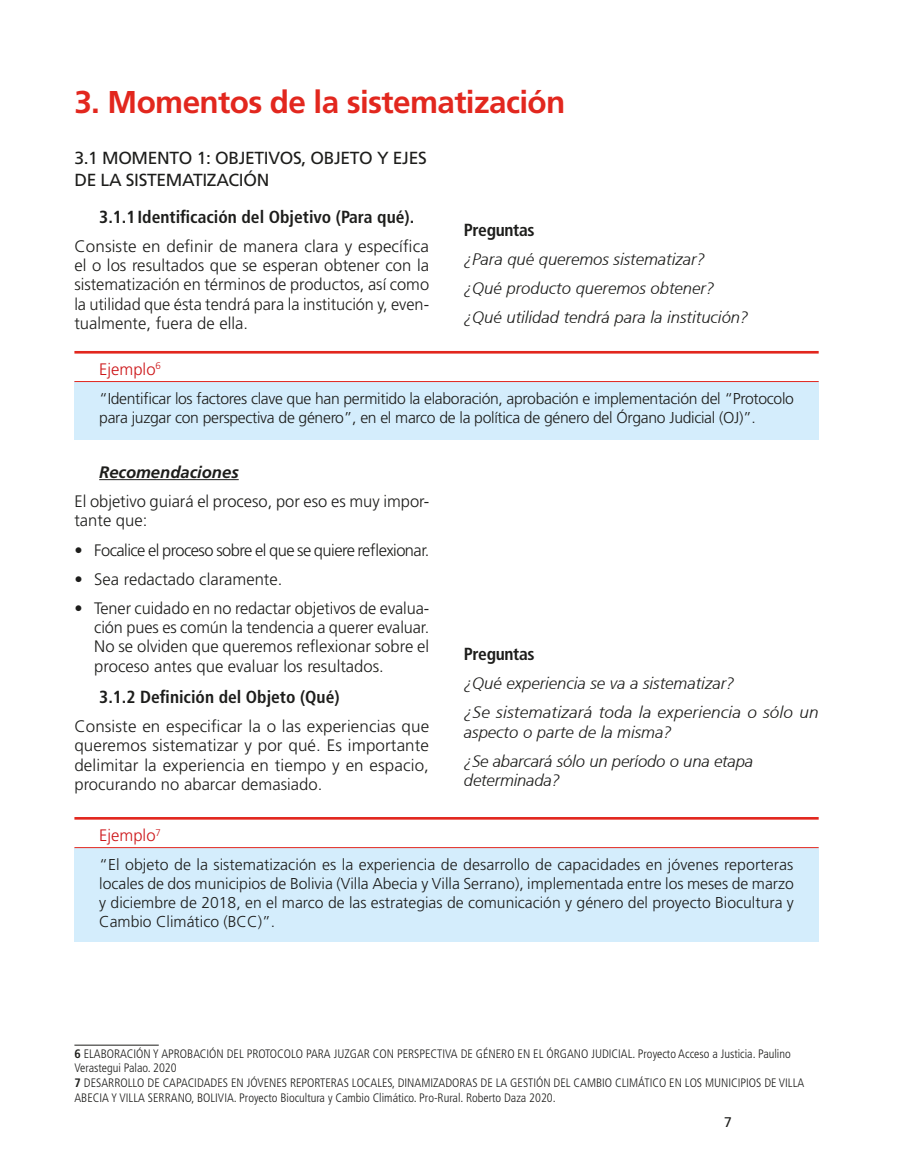
<style>
.page{position:relative;width:908px;height:1171px;background:#fff}
.page>*{position:absolute;margin:0;border:0;box-sizing:border-box;transform-origin:0 0}
.Titulo_1er_Rojo{font:700 31.5px "Frutiger LT Std";letter-spacing:-.02em;color:#e2271e}
._01_Cuerpo_1er_N_cel{font:700 condensed 17.5px "Frutiger LT Std";color:#1d1d1b}
.Titulo_negro_interli{font:17.5px/22.8px "Frutiger LT Std";letter-spacing:-.02em;color:#1d1d1b}
._00_Titulo_1er_N{font:700 condensed 17.5px "Frutiger LT Std";letter-spacing:-.02em;color:#1d1d1b}
.Cuerpo_de_texto{font:300 16.62px/19.2px "Frutiger LT Std";color:#1d1d1b;text-align:justify}
.Cuerpo_de_texto-2{font:italic 300 16.62px/19.2px "Frutiger 46";color:#1d1d1b}
.Cuerpo_de_texto-3{font:300 16.62px "Frutiger LT Std";letter-spacing:-.03em;color:#1d1d1b}
.Cuerpo_de_texto-4{font:300 16.62px "Frutiger LT Std";color:#cd171a}
.Cuerpo_de_texto-5{font:italic 700 16.62px "Frutiger LT Std";color:#1d1d1b}
.Cuerpo_de_texto-6{font:300 15.75px/18.9px "Frutiger LT Std";letter-spacing:-.02em;color:#1d1d1b}
.t1{font:14px "Frutiger LT Std";color:#1d1d1b}
.t2{font:300 condensed 12.25px/14.7px "Frutiger LT Std";color:#1d1d1b}
.s1{font-weight:700}
</style>
<div class="page">
<div style="left:74px;top:381px;width:745px;height:58px;background:#d4edfc"></div>
<hr style="left:74px;top:351px;width:745px;height:3px;background:#e2271e">
<hr style="left:74px;top:381px;width:745px;height:1px;background:#e2271e">
<hr style="left:74px;top:1044px;width:85px;height:1px;background:#1d1d1b">
<hr style="left:99px;top:479px;width:140px;height:1px;background:#1d1d1b">
<div style="left:74px;top:848px;width:745px;height:94px;background:#d4edfc"></div>
<hr style="left:74px;top:817px;width:745px;height:2px;background:#e2271e">
<hr style="left:74px;top:847px;width:745px;height:1px;background:#e2271e">
<p class="Titulo_1er_Rojo" style="left:74px;top:83px;width:492px">3. Momentos de la sistematización</p>
<p class="Titulo_negro_interli" style="left:74px;top:146px;width:354px">3.1 MOMENTO 1: OBJETIVOS, OBJETO Y EJES<br>DE LA SISTEMATIZACIÓN</p>
<p class="_01_Cuerpo_1er_N_cel" style="left:99px;top:206px;width:316px">3.1.1Identificación del Objetivo (Para qué).</p>
<p class="Cuerpo_de_texto" style="left:74px;top:237px;width:356px">Consiste en definir de manera clara y específica el o los resultados que se esperan obtener con la sistematización en términos de productos, así como la utilidad que ésta tendrá para la institución y, even&shy;tualmente, fuera de ella.</p>
<p class="_00_Titulo_1er_N" style="left:464px;top:219px;width:72px">Preguntas</p>
<p class="Cuerpo_de_texto-2" style="left:464px;top:250px;width:243px">¿Para qué queremos sistematizar?</p>
<p class="Cuerpo_de_texto-2" style="left:464px;top:279px;width:252px">¿Qué producto queremos obtener?</p>
<p class="Cuerpo_de_texto-2" style="left:464px;top:308px;width:286px">¿Qué utilidad tendrá para la institución?</p>
<p class="Cuerpo_de_texto-4" style="left:99px;top:360px;width:63px">Ejemplo<sup>6</sup></p>
<p class="Cuerpo_de_texto-6" style="left:99px;top:389px;width:696px">“Identificar los factores clave que han permitido la elaboración, aprobación e implementación del “Protocolo para juzgar con perspectiva de género”, en el marco de la política de género del Órgano Judicial (OJ)”.</p>
<p class="Cuerpo_de_texto-5" style="left:99px;top:462px;width:141px">Recomendaciones</p>
<p class="Cuerpo_de_texto" style="left:74px;top:492px;width:356px">El objetivo guiará el proceso, por eso es muy impor&shy;tante que:</p>
<p class="Cuerpo_de_texto-3" style="left:74px;top:540px;width:356px">• Focalice el proceso sobre el que se quiere reflexionar.</p>
<p class="Cuerpo_de_texto" style="left:74px;top:570px;width:209px">• Sea redactado claramente.</p>
<p class="Cuerpo_de_texto" style="left:94px;top:599px;width:337px;text-indent:-20px">• Tener cuidado en no redactar objetivos de evalua&shy;ción pues es común la tendencia a querer evaluar.<br>No se olviden que queremos reflexionar sobre el proceso antes que evaluar los resultados.</p>
<p class="_01_Cuerpo_1er_N_cel" style="left:99px;top:686px;width:242px">3.1.2 Definición del Objeto (Qué)</p>
<p class="Cuerpo_de_texto" style="left:74px;top:717px;width:356px">Consiste en especificar la o las experiencias que queremos sistematizar y por qué. Es importante delimitar la experiencia en tiempo y en espacio, procurando no abarcar demasiado.</p>
<p class="_00_Titulo_1er_N" style="left:464px;top:643px;width:72px">Preguntas</p>
<p class="Cuerpo_de_texto-2" style="left:464px;top:674px;width:272px">¿Qué experiencia se va a sistematizar?</p>
<p class="Cuerpo_de_texto-2" style="left:464px;top:703px;width:356px">¿Se sistematizará toda la experiencia o sólo un aspecto o parte de la misma?</p>
<p class="Cuerpo_de_texto-2" style="left:464px;top:751px;width:291px">¿Se abarcará sólo un período o una etapa</p>
<p class="Cuerpo_de_texto-2" style="left:464px;top:771px;width:98px">determinada?</p>
<p class="Cuerpo_de_texto-4" style="left:99px;top:826px;width:63px">Ejemplo<sup>7</sup></p>
<p class="Cuerpo_de_texto-6" style="left:99px;top:855px;width:696px;text-align:justify">“El objeto de la sistematización es la experiencia de desarrollo de capacidades en jóvenes reporteras locales de dos municipios de Bolivia (Villa Abecia y Villa Serrano), implementada entre los meses de marzo y diciembre de 2018, en el marco de las estrategias de comunicación y género del proyecto Biocultura y Cambio Climático (BCC)”.</p>
<p class="t2" style="left:74px;top:1046px;width:718px"><span class="s1">6</span> ELABORACIÓN Y APROBACIÓN DEL PROTOCOLO PARA JUZGAR CON PERSPECTIVA DE GÉNERO EN EL ÓRGANO JUDICIAL. Proyecto Acceso a Justicia. Paulino<br>Verastegui Palao. 2020</p>
<p class="t2" style="left:74px;top:1075px;width:731px"><span class="s1">7</span> DESARROLLO DE CAPACIDADES EN JÓVENES REPORTERAS LOCALES, DINAMIZADORAS DE LA GESTIÓN DEL CAMBIO CLIMÁTICO EN LOS MUNICIPIOS DE VILLA<br>ABECIA Y VILLA SERRANO, BOLIVIA. Proyecto Biocultura y Cambio Climático. Pro-Rural. Roberto Daza 2020.</p>
<p class="t1" style="left:724px;top:1114px;width:9px">7</p>
</div>
